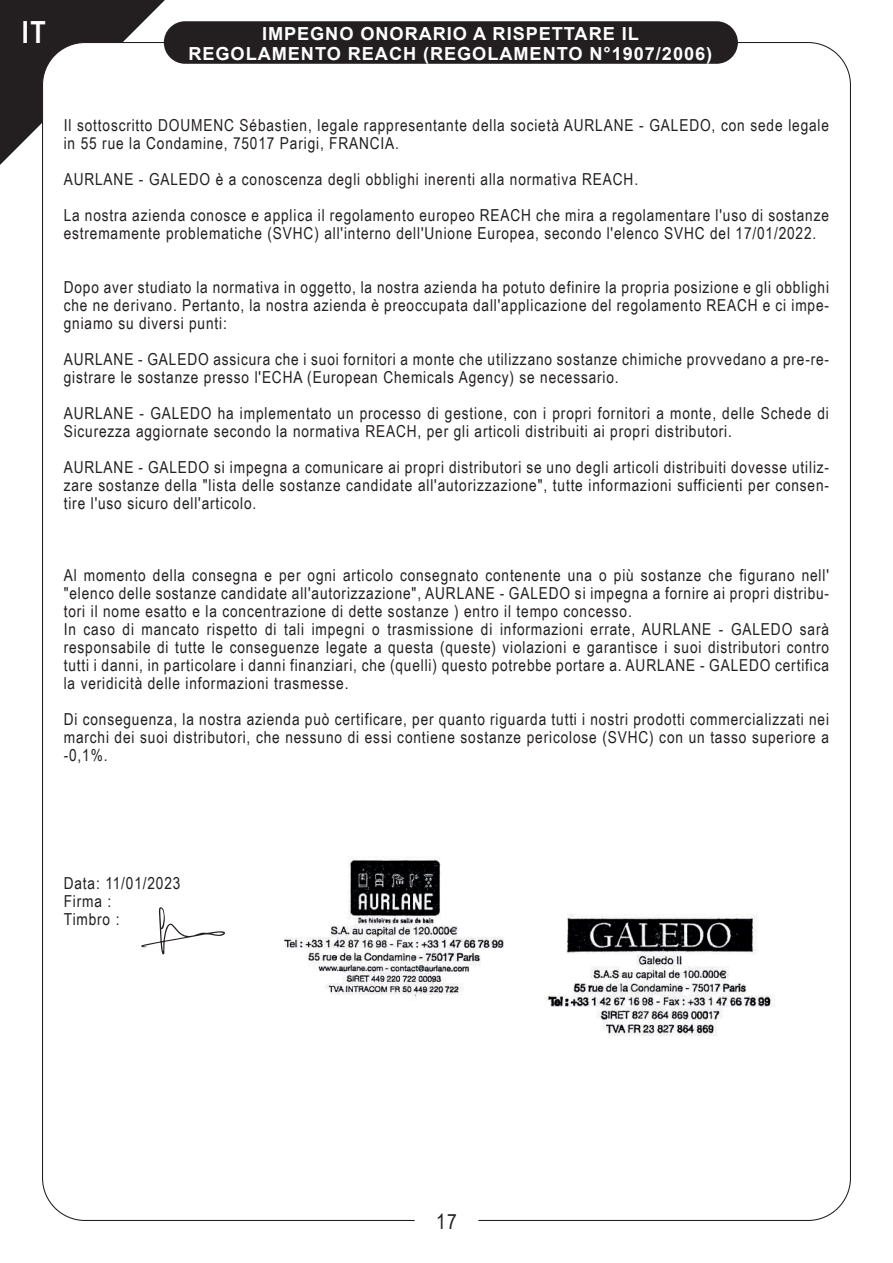
<style>
.page{position:relative;width:893px;height:1263px;background:#fff}
.page>*{position:absolute;margin:0;border:0;box-sizing:border-box;transform-origin:0 0}
.t1{font:700 30.6px "Arial Narrow";color:#fff}
.t2{font:21px "Arial Narrow";color:#231f20}
.t3{font:700 18px/19.5px "Arial";letter-spacing:.05em;color:#fff;text-align:center}
.t4{font:16.5px/18px "Arial Narrow";letter-spacing:.05em;color:#231f20}
</style>
<div class="page">
<svg style="left:0;top:0;width:165px;height:165px"></svg>
<img style="left:284px;top:856px;width:220px;height:145px">
<img style="left:544px;top:914px;width:231px;height:122px">
<div style="left:164px;top:21px;width:574px;height:43px;background:#231f20;border-radius:21px"></div>
<svg style="left:141px;top:907px;width:84px;height:47px"></svg>
<h1 class="t1" style="left:22px;top:9px;width:25px">IT</h1>
<p class="t3" style="left:188px;top:24px;width:525px">IMPEGNO ONORARIO A RISPETTARE IL<br>REGOLAMENTO REACH (REGOLAMENTO N°1907/2006)</p>
<p class="t4" style="left:64px;top:116px;width:767px">Il sottoscritto DOUMENC Sébastien, legale rappresentante della società AURLANE - GALEDO, con sede legale in 55 rue la Condamine, 75017 Parigi, FRANCIA.</p>
<p class="t4" style="left:64px;top:161px;width:767px;line-height:36px">AURLANE - GALEDO è a conoscenza degli obblighi inerenti alla normativa REACH.<br>La nostra azienda conosce e applica il regolamento europeo REACH che mira a regolamentare l'uso di sostanze</p>
<p class="t4" style="left:64px;top:224px;width:754px">estremamente problematiche (SVHC) all'interno dell'Unione Europea, secondo l'elenco SVHC del 17/01/2022.</p>
<p class="t4" style="left:64px;top:278px;width:767px;text-align:justify">Dopo aver studiato la normativa in oggetto, la nostra azienda ha potuto definire la propria posizione e gli obblighi che ne derivano. Pertanto, la nostra azienda è preoccupata dall'applicazione del regolamento REACH e ci impe&shy;gniamo su diversi punti:</p>
<p class="t4" style="left:64px;top:350px;width:767px">AURLANE - GALEDO assicura che i suoi fornitori a monte che utilizzano sostanze chimiche provvedano a pre-re&shy;gistrare le sostanze presso l'ECHA (European Chemicals Agency) se necessario.</p>
<p class="t4" style="left:64px;top:404px;width:767px">AURLANE - GALEDO ha implementato un processo di gestione, con i propri fornitori a monte, delle Schede di<br>Sicurezza aggiornate secondo la normativa REACH, per gli articoli distribuiti ai propri distributori.</p>
<p class="t4" style="left:64px;top:458px;width:767px;text-align:justify">AURLANE - GALEDO si impegna a comunicare ai propri distributori se uno degli articoli distribuiti dovesse utiliz&shy;zare sostanze della "lista delle sostanze candidate all'autorizzazione", tutte informazioni sufficienti per consen&shy;tire l'uso sicuro dell'articolo.</p>
<p class="t4" style="left:64px;top:566px;width:767px">Al momento della consegna e per ogni articolo consegnato contenente una o più sostanze che figurano nell' "elenco delle sostanze candidate all'autorizzazione", AURLANE - GALEDO si impegna a fornire ai propri distribu&shy;tori il nome esatto e la concentrazione di dette sostanze ) entro il tempo concesso.<br>In caso di mancato rispetto di tali impegni o trasmissione di informazioni errate, AURLANE - GALEDO sarà responsabile di tutte le conseguenze legate a questa (queste) violazioni e garantisce i suoi distributori contro tutti i danni, in particolare i danni finanziari, che (quelli) questo potrebbe portare a. AURLANE - GALEDO certifica la veridicità delle informazioni trasmesse.</p>
<p class="t4" style="left:64px;top:710px;width:767px;text-align:justify">Di conseguenza, la nostra azienda può certificare, per quanto riguarda tutti i nostri prodotti commercializzati nei marchi dei suoi distributori, che nessuno di essi contiene sostanze pericolose (SVHC) con un tasso superiore a -0,1%.</p>
<p class="t4" style="left:64px;top:874px;width:118px">Data: 11/01/2023<br>Firma :<br>Timbro :</p>
<p class="t2" style="left:436px;top:1206px;width:22px">17</p>
</div>
